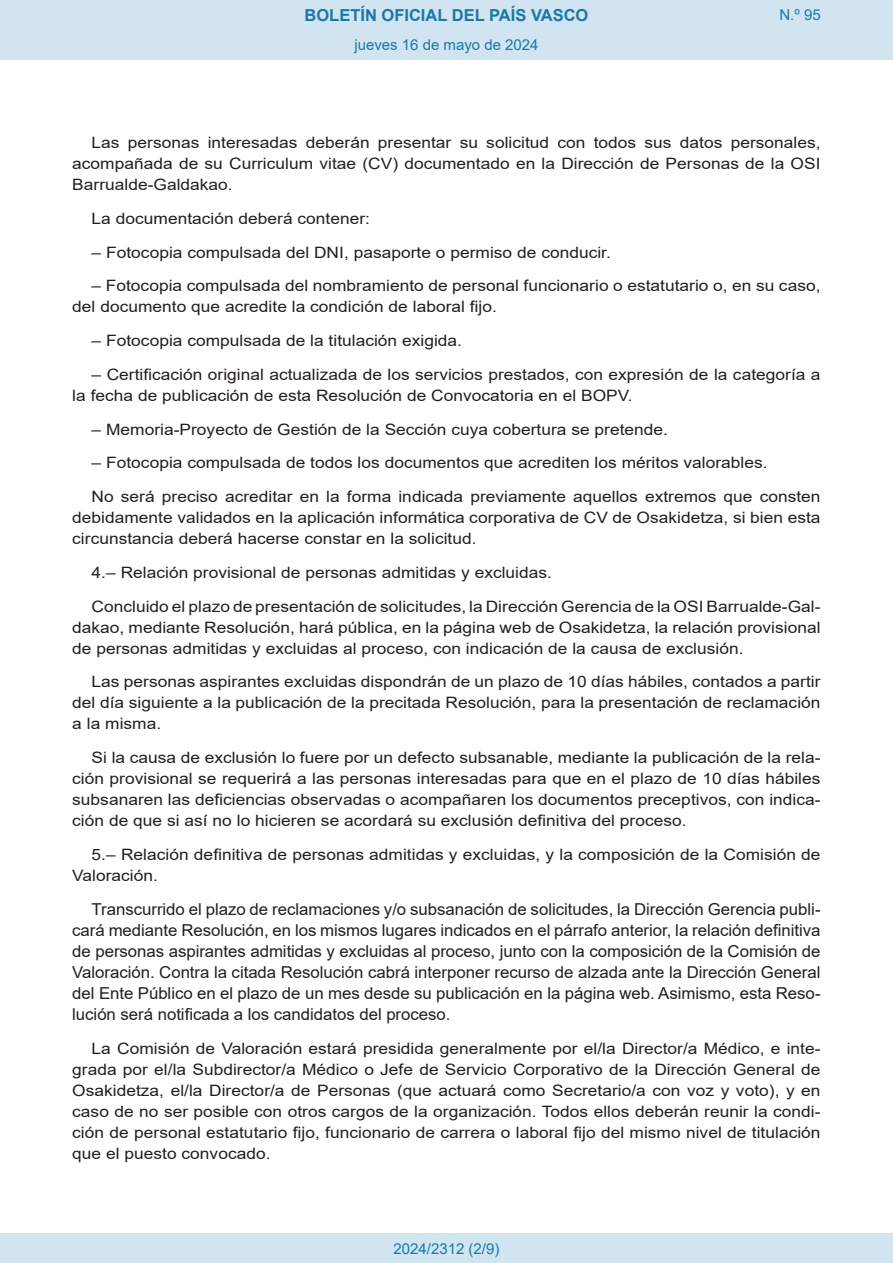
<style>
.page{position:relative;width:893px;height:1263px;background:#fff}
.page>*{position:absolute;margin:0;border:0;box-sizing:border-box;transform-origin:0 0}
.BOPVDetalle{font:16.5px/21px "Arial";letter-spacing:-.005em;color:#231f20;text-align:justify}
.t1{font:700 16.5px "Arial";color:#1879ad}
.BOPVDetalle-2{font:15.6px/21px "Arial";color:#231f20;text-align:justify;scale:1.11 1}
.Paginacion_Centro{font:15px "Arial";color:#1879ad}
</style>
<div class="page">
<div style="left:0;top:0;width:893px;height:60px;background:#d0e5f0"></div>
<div style="left:0;top:1233px;width:893px;height:30px;background:#d0e5f0"></div>
<p class="t1" style="left:305px;top:3px;width:285px">BOLETÍN OFICIAL DEL PAÍS VASCO</p>
<p class="Paginacion_Centro" style="left:354px;top:35px;width:186px">jueves 16 de mayo de 2024</p>
<p class="Paginacion_Centro" style="left:779px;top:5px;width:43px">N.º 95</p>
<p class="BOPVDetalle-2" style="left:72px;top:132px;width:676px;text-indent:19px">Las personas interesadas deberán presentar su solicitud con todos sus datos personales, acompañada de su Curriculum vitae (CV) documentado en la Dirección de Personas de la OSI Barrualde-Galdakao.</p>
<p class="BOPVDetalle-2" style="left:92px;top:208px;width:252px">La documentación deberá contener:</p>
<p class="BOPVDetalle-2" style="left:92px;top:242px;width:469px">– Fotocopia compulsada del DNI, pasaporte o permiso de conducir.</p>
<p class="BOPVDetalle-2" style="left:72px;top:275px;width:676px;text-indent:19px">– Fotocopia compulsada del nombramiento de personal funcionario o estatutario o, en su caso, del documento que acredite la condición de laboral fijo.</p>
<p class="BOPVDetalle-2" style="left:92px;top:330px;width:335px">– Fotocopia compulsada de la titulación exigida.</p>
<p class="BOPVDetalle-2" style="left:72px;top:364px;width:676px;text-indent:19px">– Certificación original actualizada de los servicios prestados, con expresión de la categoría a la fecha de publicación de esta Resolución de Convocatoria en el BOPV.</p>
<p class="BOPVDetalle-2" style="left:92px;top:419px;width:521px">– Memoria-Proyecto de Gestión de la Sección cuya cobertura se pretende.</p>
<p class="BOPVDetalle-2" style="left:92px;top:452px;width:610px">– Fotocopia compulsada de todos los documentos que acrediten los méritos valorables.</p>
<p class="BOPVDetalle-2" style="left:72px;top:486px;width:676px;text-indent:19px">No será preciso acreditar en la forma indicada previamente aquellos extremos que consten debidamente validados en la aplicación informática corporativa de CV de Osakidetza, si bien esta circunstancia deberá hacerse constar en la solicitud.</p>
<p class="BOPVDetalle-2" style="left:92px;top:562px;width:416px">4.– Relación provisional de personas admitidas y excluidas.</p>
<p class="BOPVDetalle-2" style="left:72px;top:596px;width:676px;text-indent:19px">Concluido el plazo de presentación de solicitudes, la Dirección Gerencia de la OSI Barrualde-Gal&shy;dakao, mediante Resolución, hará pública, en la página web de Osakidetza, la relación provisional de personas admitidas y excluidas al proceso, con indicación de la causa de exclusión.</p>
<p class="BOPVDetalle-2" style="left:72px;top:671px;width:676px;text-indent:19px">Las personas aspirantes excluidas dispondrán de un plazo de 10 días hábiles, contados a partir del día siguiente a la publicación de la precitada Resolución, para la presentación de reclamación a la misma.</p>
<p class="BOPVDetalle-2" style="left:72px;top:747px;width:676px;text-indent:19px">Si la causa de exclusión lo fuere por un defecto subsanable, mediante la publicación de la rela&shy;ción provisional se requerirá a las personas interesadas para que en el plazo de 10 días hábiles subsanaren las deficiencias observadas o acompañaren los documentos preceptivos, con indica&shy;ción de que si así no lo hicieren se acordará su exclusión definitiva del proceso.</p>
<p class="BOPVDetalle-2" style="left:72px;top:844px;width:676px;text-indent:19px">5.– Relación definitiva de personas admitidas y excluidas, y la composición de la Comisión de<br>Valoración.</p>
<p class="BOPVDetalle" style="left:72px;top:898px;width:750px;text-indent:19px">Transcurrido el plazo de reclamaciones y/o subsanación de solicitudes, la Dirección Gerencia publi&shy;cará mediante Resolución, en los mismos lugares indicados en el párrafo anterior, la relación definitiva de personas aspirantes admitidas y excluidas al proceso, junto con la composición de la Comisión de Valoración. Contra la citada Resolución cabrá interponer recurso de alzada ante la Dirección General del Ente Público en el plazo de un mes desde su publicación en la página web. Asimismo, esta Reso&shy;lución será notificada a los candidatos del proceso.</p>
<p class="BOPVDetalle-2" style="left:72px;top:1037px;width:676px;text-indent:19px">La Comisión de Valoración estará presidida generalmente por el/la Director/a Médico, e inte&shy;grada por el/la Subdirector/a Médico o Jefe de Servicio Corporativo de la Dirección General de Osakidetza, el/la Director/a de Personas (que actuará como Secretario/a con voz y voto), y en caso de no ser posible con otros cargos de la organización. Todos ellos deberán reunir la condi&shy;ción de personal estatutario fijo, funcionario de carrera o laboral fijo del mismo nivel de titulación que el puesto convocado.</p>
<p class="Paginacion_Centro" style="left:393px;top:1238px;width:107px">2024/2312 (2/9)</p>
</div>
